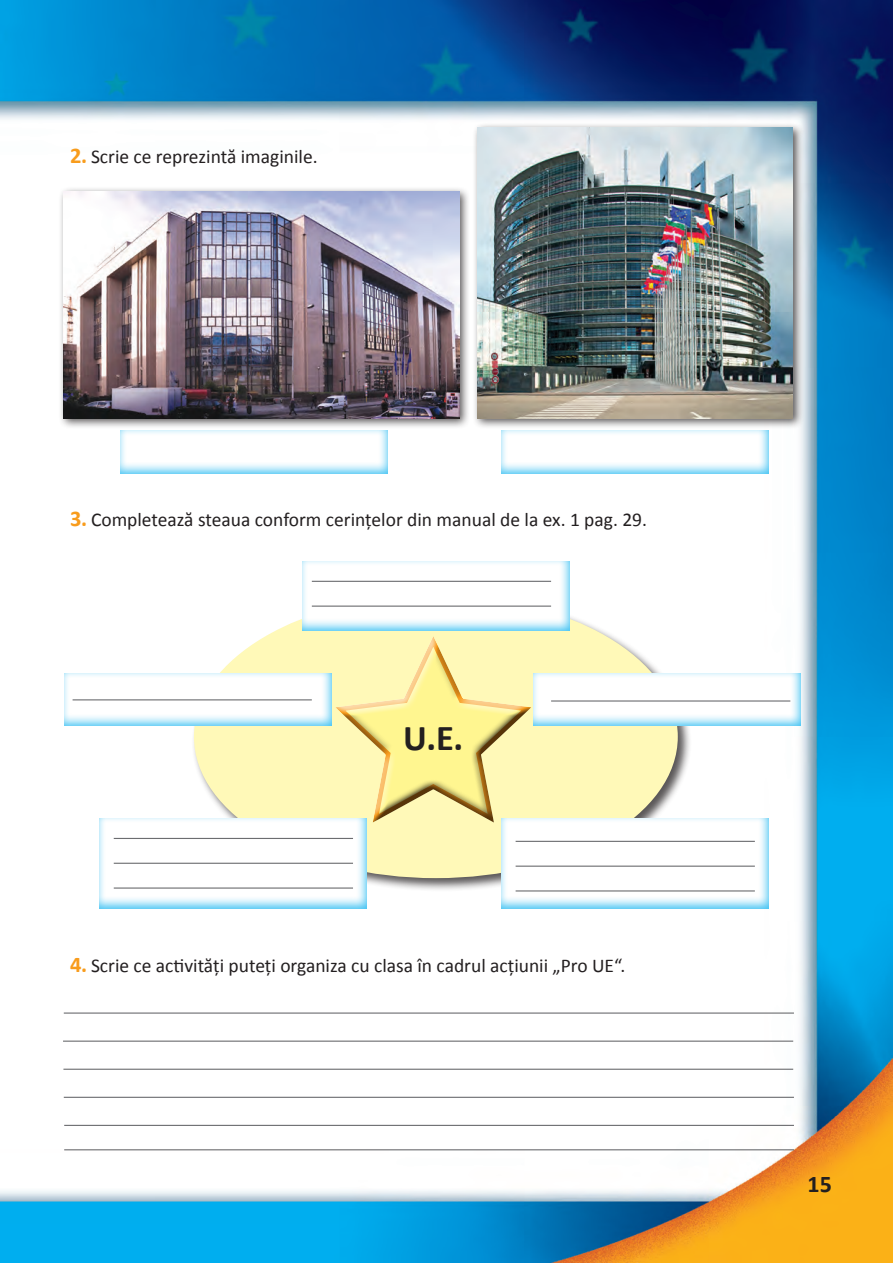
<style>
.page{position:relative;width:893px;height:1263px;background:#fff}
.page>*{position:absolute;margin:0;border:0;box-sizing:border-box;transform-origin:0 0}
.t1{font:700 36.45px "Calibri";color:#231f20}
.t2{font:700 24px "Calibri";color:#231f20}
.t3{font:19.5px "Calibri";color:#231f20}
.s1{font-weight:700;font-size:22.5px;color:#f89c1c}
</style>
<div class="page">
<img style="left:0;top:0;width:893px;height:1263px">
<div style="left:192px;top:593px;width:500px;height:299px;background:#231f20;opacity:.75"></div>
<div style="left:194px;top:595px;width:484px;height:283px;background:#fff9b8;border-radius:50%"></div>
<div style="left:472px;top:122px;width:332px;height:308px;background:#231f20;opacity:.75"></div>
<img style="left:478px;top:127px;width:315px;height:291px">
<div style="left:59px;top:187px;width:412px;height:243px;background:#231f20;opacity:.75"></div>
<img style="left:64px;top:192px;width:396px;height:226px">
<div style="left:119px;top:429px;width:270px;height:45px;background:#00aeef;opacity:.75"></div>
<div style="left:62px;top:672px;width:270px;height:55px;background:#00aeef;opacity:.75"></div>
<div style="left:98px;top:816px;width:270px;height:93px;background:#00aeef;opacity:.75"></div>
<div style="left:500px;top:816px;width:270px;height:93px;background:#00aeef;opacity:.75"></div>
<div style="left:531px;top:672px;width:270px;height:55px;background:#00aeef;opacity:.75"></div>
<div style="left:300px;top:560px;width:270px;height:72px;background:#00aeef;opacity:.75"></div>
<div style="left:500px;top:429px;width:270px;height:45px;background:#00aeef;opacity:.75"></div>
<hr style="left:312px;top:581px;width:239px;height:1px;background:#6c6d70">
<hr style="left:516px;top:841px;width:239px;height:1px;background:#6c6d70">
<hr style="left:114px;top:838px;width:239px;height:1px;background:#6c6d70">
<hr style="left:73px;top:699px;width:239px;height:1px;background:#6c6d70">
<hr style="left:551px;top:700px;width:239px;height:1px;background:#6c6d70">
<hr style="left:312px;top:605px;width:239px;height:2px;background:#6c6d70">
<hr style="left:516px;top:865px;width:239px;height:2px;background:#6c6d70">
<hr style="left:114px;top:863px;width:239px;height:1px;background:#6c6d70">
<hr style="left:516px;top:890px;width:239px;height:1px;background:#6c6d70">
<hr style="left:114px;top:887px;width:239px;height:2px;background:#6c6d70">
<hr style="left:64px;top:1012px;width:730px;height:2px;background:#6c6d70">
<hr style="left:63px;top:1040px;width:730px;height:2px;background:#6c6d70">
<hr style="left:64px;top:1097px;width:730px;height:1px;background:#6c6d70">
<hr style="left:63px;top:1069px;width:730px;height:1px;background:#6c6d70">
<hr style="left:64px;top:1125px;width:730px;height:1px;background:#6c6d70">
<hr style="left:64px;top:1149px;width:730px;height:1px;background:#6c6d70">
<div style="left:333px;top:634px;width:200px;height:189px;background:#231f20;opacity:.75"></div>
<p class="t3" style="left:70px;top:142px;width:249px"><span class="s1">2.</span> Scrie ce reprezintă imaginile.</p>
<p class="t3" style="left:70px;top:506px;width:578px"><span class="s1">3.</span> Completează steaua conform cerințelor din manual de la ex. 1 pag. 29.</p>
<h1 class="t1" style="left:403px;top:712px;width:62px">U.E.</h1>
<p class="t3" style="left:70px;top:952px;width:557px"><span class="s1">4.</span> Scrie ce activități puteți organiza cu clasa în cadrul acțiunii „Pro UE“.</p>
<p class="t2" style="left:808px;top:1167px;width:26px">15</p>
</div>
